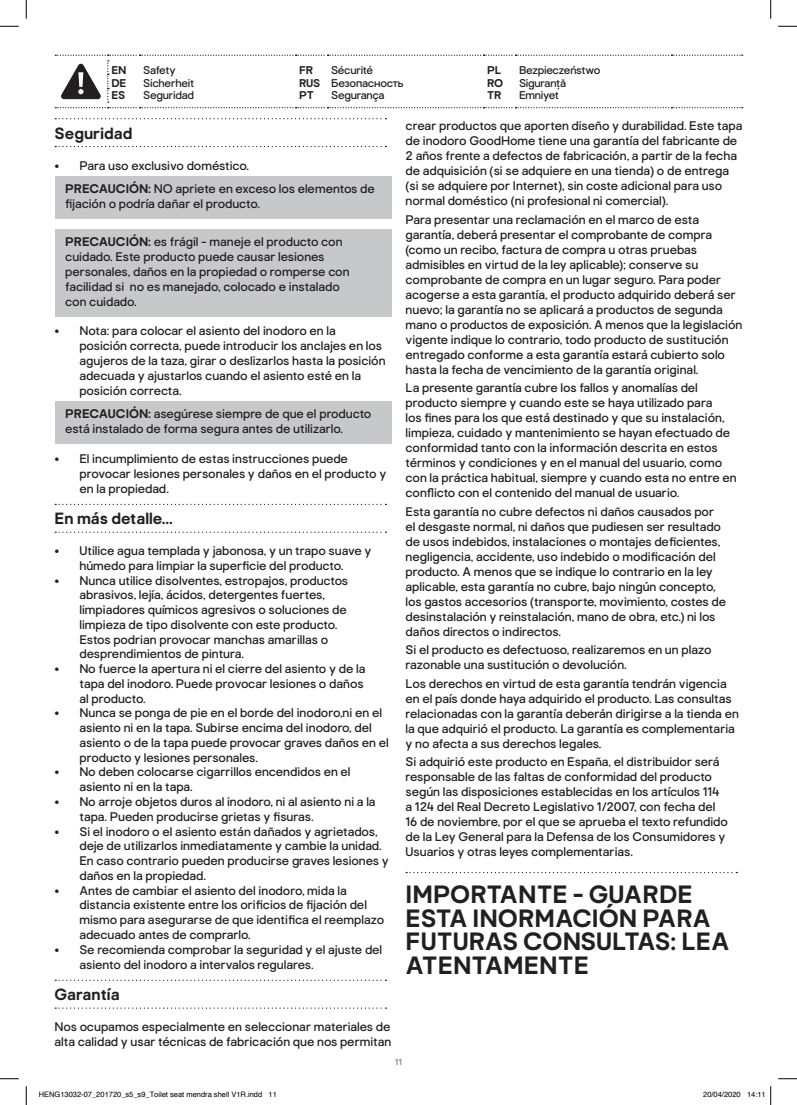
<style>
.page{position:relative;width:797px;height:1105px;background:#fff}
.page>*{position:absolute;margin:0;border:0;box-sizing:border-box;transform-origin:0 0}
.t1{font:700 25px/23.8px "Good Home";color:#231f20}
.t2{font:700 16.25px "Good Home";color:#231f20}
.t3{font:12.5px/15px "Good Home";color:#231f20}
.t4{font:11.25px "Good Home";letter-spacing:-.02em;color:#231f20}
.t5{font:700 11.25px "Good Home";letter-spacing:-.02em;color:#231f20}
.t6{font:700 8.75px "Good Home";color:#939598}
.t7{font:7.5px "Helvetica";color:#000}
.s1{font-weight:700}
</style>
<div class="page">
<svg style="left:55px;top:55px;width:687px;height:53px"></svg>
<svg style="left:55px;top:118px;width:331px;height:1px"></svg>
<svg style="left:55px;top:146px;width:331px;height:1px"></svg>
<svg style="left:55px;top:504px;width:331px;height:1px"></svg>
<svg style="left:55px;top:532px;width:331px;height:1px"></svg>
<svg style="left:55px;top:980px;width:331px;height:1px"></svg>
<svg style="left:55px;top:1007px;width:331px;height:2px"></svg>
<div style="left:55px;top:176px;width:336px;height:43px;background:#c7c8ca"></div>
<div style="left:55px;top:229px;width:336px;height:87px;background:#c7c8ca"></div>
<div style="left:55px;top:402px;width:336px;height:42px;background:#c7c8ca"></div>
<svg style="left:406px;top:872px;width:331px;height:1px"></svg>
<svg style="left:0;top:25px;width:19px;height:2px"></svg>
<svg style="left:778px;top:25px;width:19px;height:2px"></svg>
<svg style="left:0;top:1078px;width:19px;height:1px"></svg>
<svg style="left:778px;top:1078px;width:19px;height:1px"></svg>
<svg style="left:25px;top:0;width:2px;height:19px"></svg>
<svg style="left:25px;top:1086px;width:2px;height:19px"></svg>
<svg style="left:770px;top:0;width:1px;height:19px"></svg>
<svg style="left:770px;top:1086px;width:1px;height:19px"></svg>
<p class="t5" style="left:111px;top:64px;width:17px">EN</p>
<p class="t4" style="left:143px;top:64px;width:34px">Safety</p>
<p class="t5" style="left:299px;top:64px;width:15px">FR</p>
<p class="t4" style="left:331px;top:64px;width:44px">Sécurité</p>
<p class="t5" style="left:487px;top:64px;width:15px">PL</p>
<p class="t4" style="left:519px;top:64px;width:83px">Bezpieczeństwo</p>
<p class="t5" style="left:111px;top:76px;width:16px">DE</p>
<p class="t4" style="left:143px;top:76px;width:52px">Sicherheit</p>
<p class="t4" style="left:299px;top:76px;width:106px"><span class="s1">RUS</span> Безопасность</p>
<p class="t5" style="left:487px;top:76px;width:18px">RO</p>
<p class="t4" style="left:519px;top:76px;width:49px">Siguranță</p>
<p class="t5" style="left:111px;top:89px;width:15px">ES</p>
<p class="t4" style="left:143px;top:89px;width:52px">Seguridad</p>
<p class="t5" style="left:299px;top:89px;width:16px">PT</p>
<p class="t4" style="left:331px;top:89px;width:55px">Segurança</p>
<p class="t5" style="left:487px;top:89px;width:16px">TR</p>
<p class="t4" style="left:519px;top:89px;width:41px">Emniyet</p>
<h2 class="t2" style="left:55px;top:123px;width:79px">Seguridad</h2>
<p class="t3" style="left:65px;top:154px;width:311px;line-height:23.4px;text-indent:-11px">• Para uso exclusivo doméstico.<br><span class="s1">PRECAUCIÓN:</span> NO apriete en exceso los elementos de</p>
<p class="t3" style="left:65px;top:196px;width:196px">fijación o podría dañar el producto.</p>
<p class="t3" style="left:65px;top:234px;width:286px"><span class="s1">PRECAUCIÓN:</span> es frágil - maneje el producto con cuidado. Este producto puede causar lesiones personales, daños en la propiedad o romperse con facilidad si no es manejado, colocado e instalado con cuidado.</p>
<p class="t3" style="left:79px;top:323px;width:308px;text-indent:-25px">• Nota: para colocar el asiento del inodoro en la posición correcta, puede introducir los anclajes en los agujeros de la taza, girar o deslizarlos hasta la posición adecuada y ajustarlos cuando el asiento esté en la posición correcta.</p>
<p class="t3" style="left:65px;top:407px;width:308px"><span class="s1">PRECAUCIÓN:</span> asegúrese siempre de que el producto está instalado de forma segura antes de utilizarlo.</p>
<p class="t3" style="left:79px;top:451px;width:308px;text-indent:-25px">• El incumplimiento de estas instrucciones puede provocar lesiones personales y daños en el producto y en la propiedad.</p>
<h2 class="t2" style="left:55px;top:509px;width:120px">En más detalle...</h2>
<p class="t3" style="left:55px;top:544px;width:318px;text-align:center">• Utilice agua templada y jabonosa, y un trapo suave y húmedo para limpiar la superficie del producto.</p>
<p class="t3" style="left:79px;top:573px;width:270px;text-indent:-25px">• Nunca utilice disolventes, estropajos, productos abrasivos, lejía, ácidos, detergentes fuertes, limpiadores químicos agresivos o soluciones de limpieza de tipo disolvente con este producto.<br>Estos podrian provocar manchas amarillas o desprendimientos de pintura.</p>
<p class="t3" style="left:79px;top:662px;width:287px;text-indent:-25px">• No fuerce la apertura ni el cierre del asiento y de la tapa del inodoro. Puede provocar lesiones o daños al producto.</p>
<p class="t3" style="left:79px;top:706px;width:311px;text-indent:-25px">• Nunca se ponga de pie en el borde del inodoro,ni en el asiento ni en la tapa. Subirse encima del inodoro, del asiento o de la tapa puede provocar graves daños en el producto y lesiones personales.</p>
<p class="t3" style="left:79px;top:765px;width:273px;text-indent:-25px">• No deben colocarse cigarrillos encendidos en el asiento ni en la tapa.</p>
<p class="t3" style="left:79px;top:794px;width:298px;text-indent:-25px">• No arroje objetos duros al inodoro, ni al asiento ni a la tapa. Pueden producirse grietas y fisuras.</p>
<p class="t3" style="left:79px;top:824px;width:311px;text-indent:-25px">• Si el inodoro o el asiento están dañados y agrietados, deje de utilizarlos inmediatamente y cambie la unidad.<br>En caso contrario pueden producirse graves lesiones y daños en la propiedad.</p>
<p class="t3" style="left:79px;top:883px;width:306px;text-indent:-25px">• Antes de cambiar el asiento del inodoro, mida la distancia existente entre los orificios de fijación del mismo para asegurarse de que identifica el reemplazo adecuado antes de comprarlo.</p>
<p class="t3" style="left:79px;top:942px;width:304px;text-indent:-25px">• Se recomienda comprobar la seguridad y el ajuste del asiento del inodoro a intervalos regulares.</p>
<h2 class="t2" style="left:55px;top:985px;width:66px">Garantía</h2>
<p class="t3" style="left:55px;top:1020px;width:338px">Nos ocupamos especialmente en seleccionar materiales de alta calidad y usar técnicas de fabricación que nos permitan</p>
<p class="t3" style="left:405px;top:118px;width:338px">crear productos que aporten diseño y durabilidad. Este tapa de inodoro GoodHome tiene una garantía del fabricante de 2 años frente a defectos de fabricación, a partir de la fecha de adquisición (si se adquiere en una tienda) o de entrega (si se adquiere por Internet), sin coste adicional para uso normal doméstico (ni profesional ni comercial).</p>
<p class="t3" style="left:405px;top:212px;width:338px">Para presentar una reclamación en el marco de esta garantía, deberá presentar el comprobante de compra (como un recibo, factura de compra u otras pruebas admisibles en virtud de la ley aplicable); conserve su comprobante de compra en un lugar seguro. Para poder acogerse a esta garantía, el producto adquirido deberá ser nuevo; la garantía no se aplicará a productos de segunda mano o productos de exposición. A menos que la legislación vigente indique lo contrario, todo producto de sustitución entregado conforme a esta garantía estará cubierto solo hasta la fecha de vencimiento de la garantía original.</p>
<p class="t3" style="left:405px;top:380px;width:332px">La presente garantía cubre los fallos y anomalías del producto siempre y cuando este se haya utilizado para<br>los fines para los que está destinado y que su instalación, limpieza, cuidado y mantenimiento se hayan efectuado de conformidad tanto con la información descrita en estos términos y condiciones y en el manual del usuario, como con la práctica habitual, siempre y cuando esta no entre en conflicto con el contenido del manual de usuario.</p>
<p class="t3" style="left:405px;top:504px;width:322px">Esta garantía no cubre defectos ni daños causados por el desgaste normal, ni daños que pudiesen ser resultado de usos indebidos, instalaciones o montajes deficientes, negligencia, accidente, uso indebido o modificación del producto. A menos que se indique lo contrario en la ley aplicable, esta garantía no cubre, bajo ningún concepto, los gastos accesorios (transporte, movimiento, costes de desinstalación y reinstalación, mano de obra, etc.) ni los daños directos o indirectos.</p>
<p class="t3" style="left:405px;top:642px;width:307px">Si el producto es defectuoso, realizaremos en un plazo razonable una sustitución o devolución.</p>
<p class="t3" style="left:405px;top:676px;width:335px">Los derechos en virtud de esta garantía tendrán vigencia en el país donde haya adquirido el producto. Las consultas relacionadas con la garantía deberán dirigirse a la tienda en la que adquirió el producto. La garantía es complementaria y no afecta a sus derechos legales.</p>
<p class="t3" style="left:405px;top:755px;width:324px">Si adquirió este producto en España, el distribuidor será responsable de las faltas de conformidad del producto según las disposiciones establecidas en los artículos 114 a 124 del Real Decreto Legislativo 1/2007, con fecha del 16 de noviembre, por el que se aprueba el texto refundido de la Ley General para la Defensa de los Consumidores y Usuarios y otras leyes complementarias.</p>
<h1 class="t1" style="left:405px;top:883px;width:325px">IMPORTANTE - GUARDE<br>ESTA INORMACIÓN PARA<br>FUTURAS CONSULTAS: LEA<br>ATENTAMENTE</h1>
<p class="t6" style="left:395px;top:1056px;width:9px">11</p>
<p class="t7" style="left:39px;top:1089px;width:240px">HENG13032-07_201720_s5_s9_Toilet seat mendra shell V1R.indd 11</p>
<p class="t7" style="left:703px;top:1089px;width:64px">20/04/2020 14:11</p>
</div>
